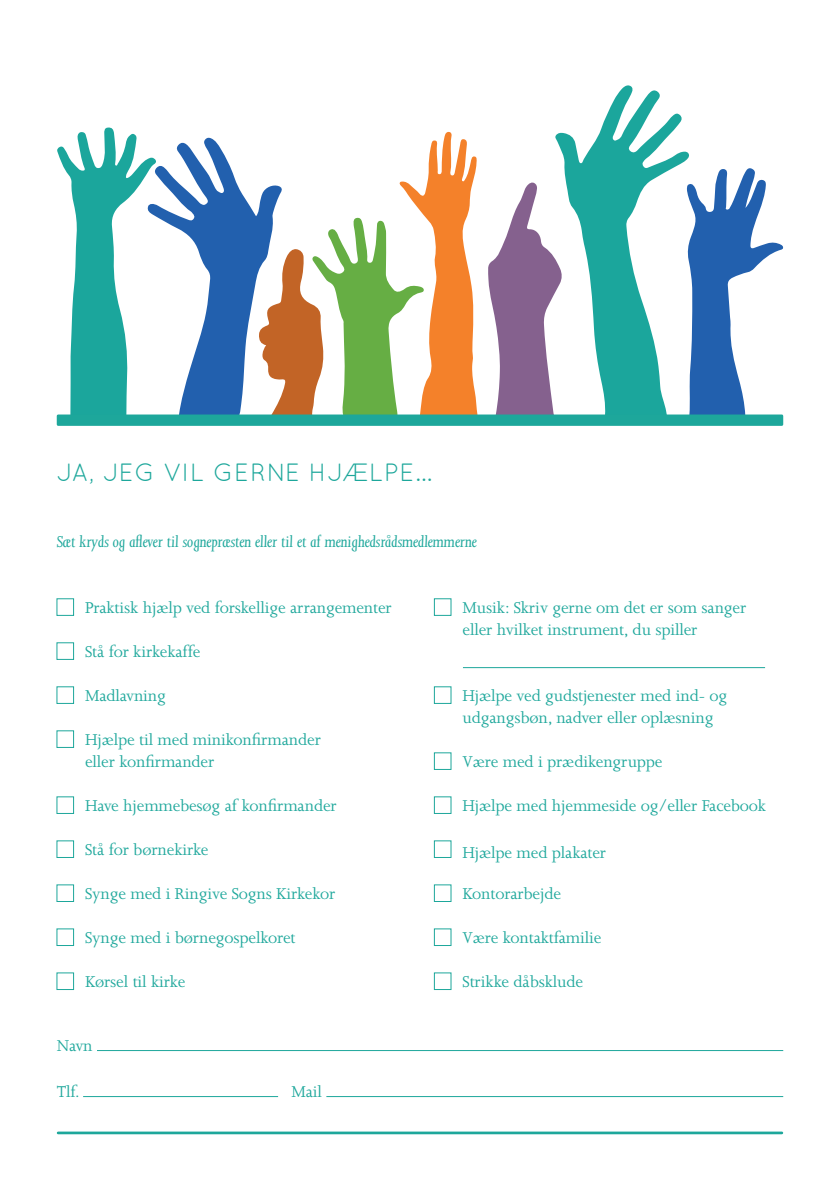
<style>
.page{position:relative;width:840px;height:1191px;background:#fff}
.page>*{position:absolute;margin:0;border:0;box-sizing:border-box;transform-origin:0 0}
.t1{font:25px "Quicksand";letter-spacing:.03em;color:#1da79b}
.t2{font:18px/22px "Joanna";letter-spacing:-.01em;color:#1da79b}
.t3{font:italic 18px "Joanna";letter-spacing:-.01em;color:#1da79b}
</style>
<div class="page">
<svg style="left:555px;top:85px;width:134px;height:329px"></svg>
<svg style="left:686px;top:168px;width:96px;height:246px"></svg>
<svg style="left:488px;top:182px;width:74px;height:232px"></svg>
<svg style="left:57px;top:127px;width:420px;height:287px"></svg>
<div style="left:57px;top:414px;width:725px;height:12px;background:#1da79b;border:3px solid #1da79b"></div>
<hr style="left:58px;top:1131px;width:723px;height:3px;background:#1da79b">
<hr style="left:97px;top:1050px;width:685px;height:1px;background:#1da79b">
<hr style="left:83px;top:1096px;width:195px;height:1px;background:#1da79b">
<hr style="left:326px;top:1096px;width:456px;height:1px;background:#1da79b">
<hr style="left:462px;top:667px;width:302px;height:1px;background:#1da79b">
<h1 class="t1" style="left:57px;top:457px;width:376px">JA, JEG VIL GERNE HJÆLPE…</h1>
<p class="t3" style="left:57px;top:531px;width:421px">Sæt kryds og aflever til sognepræsten eller til et af menighedsrådsmedlemmerne</p>
<p class="t2" style="left:85px;top:596px;width:308px">Praktisk hjælp ved forskellige arrangementer</p>
<p class="t2" style="left:85px;top:640px;width:117px">Stå for kirkekaffe</p>
<p class="t2" style="left:85px;top:684px;width:82px">Madlavning</p>
<p class="t2" style="left:85px;top:728px;width:237px">Hjælpe til med minikonfirmander eller konfirmander</p>
<p class="t2" style="left:85px;top:794px;width:253px">Have hjemmebesøg af konfirmander</p>
<p class="t2" style="left:85px;top:838px;width:125px">Stå for børnekirke</p>
<p class="t2" style="left:85px;top:882px;width:252px">Synge med i Ringive Sogns Kirkekor</p>
<p class="t2" style="left:85px;top:926px;width:212px">Synge med i børnegospelkoret</p>
<p class="t2" style="left:85px;top:970px;width:102px">Kørsel til kirke</p>
<p class="t2" style="left:57px;top:1034px;width:37px">Navn</p>
<p class="t2" style="left:57px;top:1080px;width:24px">Tlf.</p>
<p class="t2" style="left:291px;top:1080px;width:32px">Mail</p>
<p class="t2" style="left:462px;top:596px;width:285px">Musik: Skriv gerne om det er som sanger eller hvilket instrument, du spiller</p>
<p class="t2" style="left:462px;top:684px;width:266px">Hjælpe ved gudstjenester med ind- og udgangsbøn, nadver eller oplæsning</p>
<p class="t2" style="left:462px;top:750px;width:201px">Være med i prædikengruppe</p>
<p class="t2" style="left:462px;top:794px;width:305px">Hjælpe med hjemmeside og/eller Facebook</p>
<p class="t2" style="left:462px;top:841px;width:145px">Hjælpe med plakater</p>
<p class="t2" style="left:462px;top:882px;width:100px">Kontorarbejde</p>
<p class="t2" style="left:462px;top:926px;width:140px">Være kontaktfamilie</p>
<p class="t2" style="left:462px;top:970px;width:122px">Strikke dåbsklude</p>
</div>
